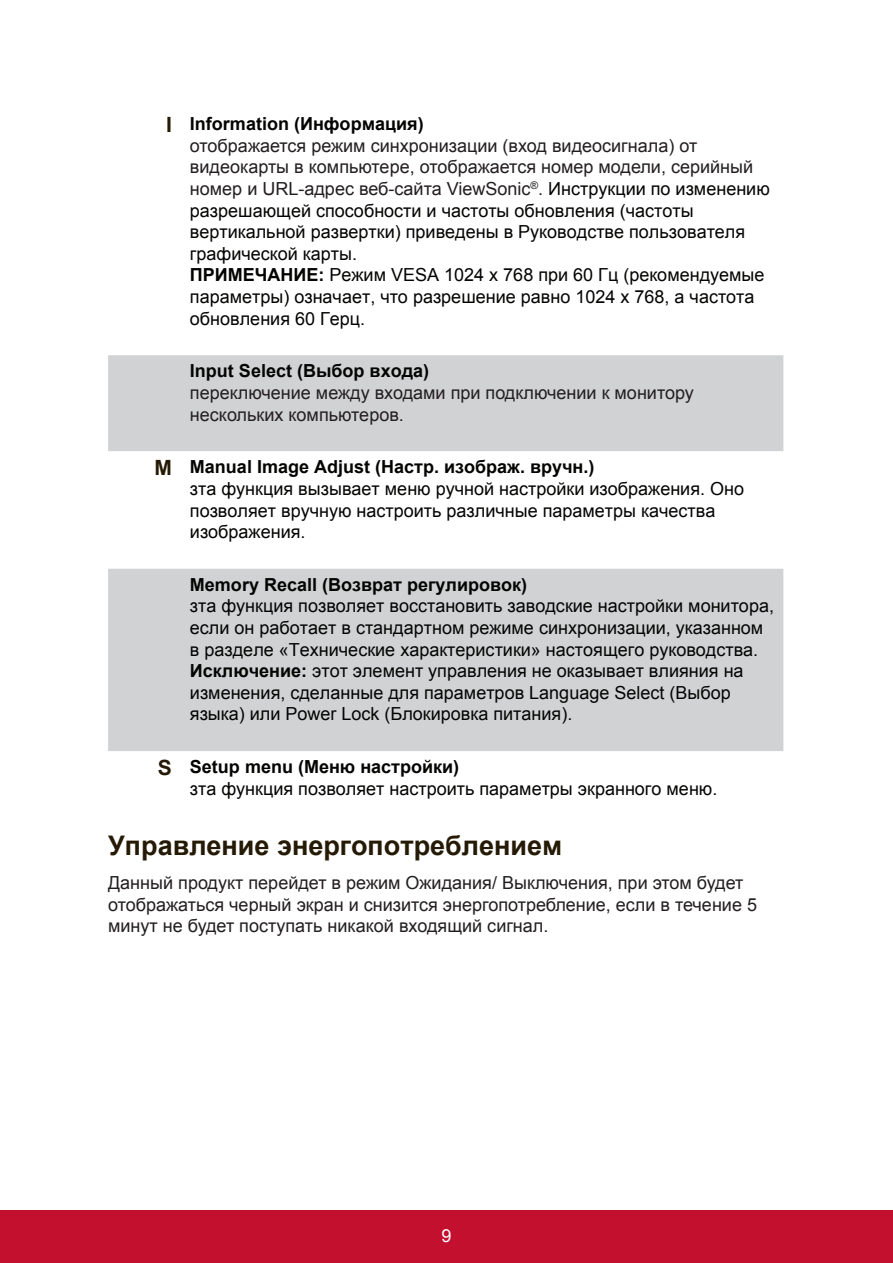
<style>
.page{position:relative;width:893px;height:1263px;background:#fff}
.page>*{position:absolute;margin:0;border:0;box-sizing:border-box;transform-origin:0 0}
.t1{font:700 27px "Arial";color:#251a05}
.t2{font:18px/21.6px "Arial";color:#040503}
.t3{font:18px/21.6px "Arial";color:#231f20}
.t4{font:700 18px "Arial";color:#040503}
.t5{font:18px "Arial";color:#fff}
.s1{font-weight:700;font-size:21px;color:#251a05}
.s2{font-weight:700}
.s3{color:#231f20}
</style>
<div class="page">
<div style="left:0;top:1210px;width:892px;height:53px;background:#c3102f"></div>
<svg style="left:108px;top:355px;width:675px;height:396px;fill:#d1d2d4"></svg>
<p class="t2" style="left:190px;top:113px;width:581px;text-indent:-24px"><span class="s1">I</span> <span class="s2">Information (Информация)<br></span><span class="s3">отображается режим синхронизации (вход видеосигнала) от видеокарты в компьютере, отображается номер модели, серийный номер и URL-адрес веб-сайта ViewSonic</span><sup>®</sup><span class="s3">.</span> Инструкции по изменению разрешающей способности и частоты обновления (частоты вертикальной развертки) приведены в Руководстве пользователя графической карты.<br><span class="s2">ПРИМЕЧАНИЕ:</span> Режим VESA 1024 x 768 при 60 Гц (рекомендуемые параметры) означает, что разрешение равно 1024 x 768, а частота обновления 60 Герц.</p>
<p class="t4" style="left:190px;top:359px;width:241px">Input Select (Выбор входа)</p>
<p class="t3" style="left:190px;top:382px;width:505px">переключение между входами при подключении к монитору нескольких компьютеров.</p>
<p class="t2" style="left:190px;top:456px;width:555px;text-indent:-35px"><span class="s1">M</span> <span class="s2">Manual Image Adjust (Настр. изображ. вручн.)<br></span>зта функция вызывает меню ручной настройки изображения. Оно позволяет вручную настроить различные параметры качества изображения.</p>
<p class="t4" style="left:190px;top:572px;width:338px">Memory Recall (Возврат регулировок)</p>
<p class="t2" style="left:190px;top:595px;width:585px">зта функция позволяет восстановить заводские настройки монитора, если он работает в стандартном режиме синхронизации, указанном в разделе «Технические характеристики» настоящего руководства.<br><span class="s2">Исключение:</span> этот элемент управления не оказывает влияния на изменения, сделанные для параметров Language Select (Выбор языка) или Power Lock (Блокировка питания).</p>
<p class="t2" style="left:190px;top:756px;width:528px;text-indent:-32px"><span class="s1">S</span> <span class="s2">Setup menu (Меню настройки)<br></span>зта функция позволяет настроить параметры экранного меню.</p>
<h1 class="t1" style="left:108px;top:828px;width:455px">Управление энергопотреблением</h1>
<p class="t3" style="left:108px;top:872px;width:650px">Данный продукт перейдет в режим Ожидания/ Выключения, при этом будет отображаться черный экран и снизится энергопотребление, если в течение 5 минут не будет поступать никакой входящий сигнал.</p>
<p class="t5" style="left:441px;top:1223px;width:12px">9</p>
</div>
